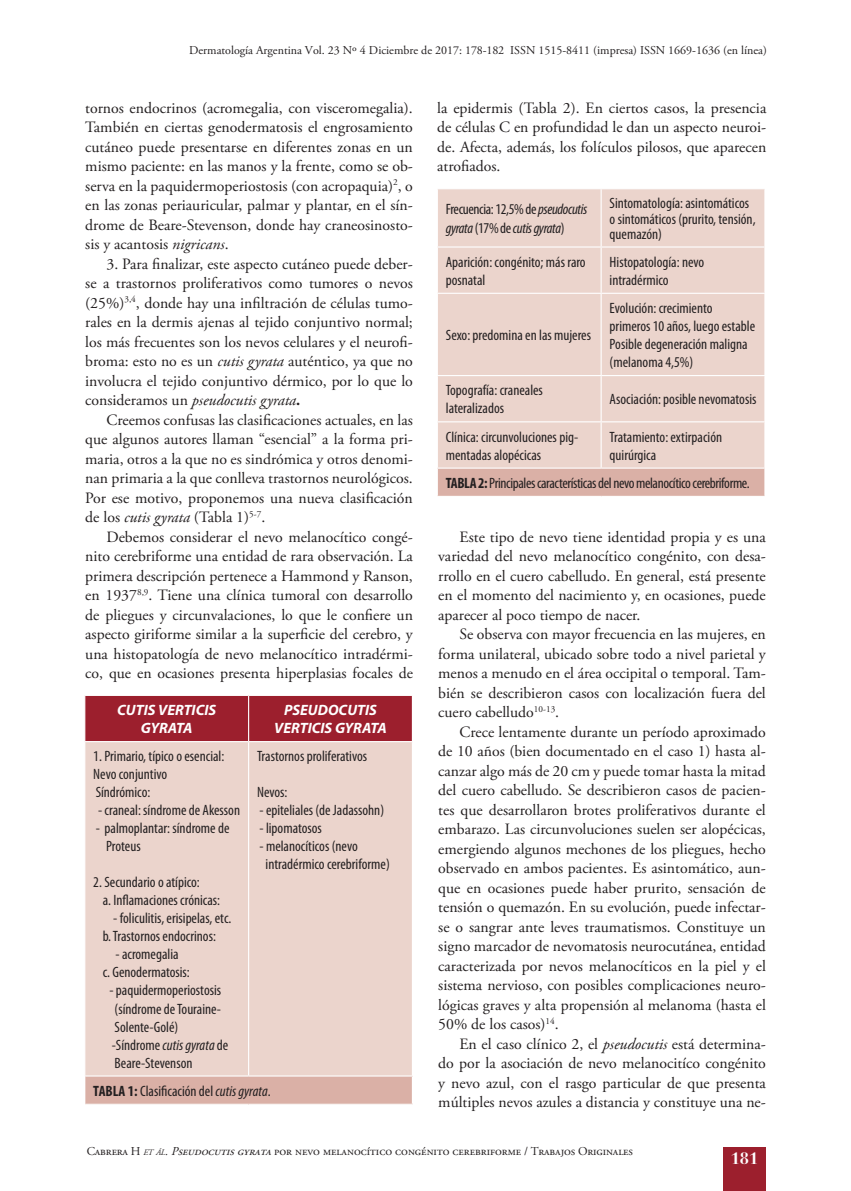
<style>
.page{position:relative;width:851px;height:1191px;background:#fff}
.page>*{position:absolute;margin:0;border:0;box-sizing:border-box;transform-origin:0 0}
.t1{font:700 16.5px "Bauer Bodoni Std";color:#fff}
.t2{font:15.75px/19.5px "Adobe Garamond Pro";color:#231f20;text-align:justify}
.t3{font:condensed 15px/18px "Myriad Pro";color:#231f20}
.t4{font:condensed 15px "Myriad Pro";letter-spacing:-.025em;color:#231f20}
.t5{font:italic condensed 15px/18px "Myriad Pro";letter-spacing:-.025em;color:#231f20}
.t6{font:italic 700 15px/18px "Myriad Pro";color:#fff;text-align:center}
.t7{font:12px "Adobe Garamond Pro";color:#231f20}
.s1{font-style:italic}
.s2{font-weight:700}
.s3{font-style:normal}
.s4{font-style:italic;font-size:8.4px}
</style>
<div class="page">
<div style="left:723px;top:1146px;width:42px;height:45px;background:#9c1f2d"></div>
<div style="left:85px;top:696px;width:327px;height:45px;background:#9c1f2d"></div>
<div style="left:85px;top:742px;width:327px;height:333px;background:#ebd4cc"></div>
<div style="left:85px;top:1076px;width:327px;height:28px;background:#dab0a6"></div>
<hr style="left:248px;top:696px;width:1px;height:45px;background:#fff">
<hr style="left:248px;top:742px;width:1px;height:333px;background:#fff">
<hr style="left:84px;top:1103px;width:164px;height:1px;background:#fff">
<hr style="left:248px;top:1103px;width:165px;height:1px;background:#fff">
<div style="left:438px;top:189px;width:326px;height:278px;background:#ebd4cc"></div>
<div style="left:437px;top:468px;width:327px;height:28px;background:#dab0a6"></div>
<hr style="left:600px;top:189px;width:1px;height:57px;background:#fff">
<hr style="left:436px;top:246px;width:165px;height:1px;background:#fff">
<hr style="left:601px;top:246px;width:164px;height:1px;background:#fff">
<hr style="left:600px;top:247px;width:1px;height:46px;background:#fff">
<hr style="left:436px;top:293px;width:165px;height:1px;background:#fff">
<hr style="left:601px;top:293px;width:164px;height:1px;background:#fff">
<hr style="left:600px;top:294px;width:1px;height:81px;background:#fff">
<hr style="left:436px;top:375px;width:165px;height:1px;background:#fff">
<hr style="left:601px;top:375px;width:164px;height:1px;background:#fff">
<hr style="left:600px;top:376px;width:1px;height:45px;background:#fff">
<hr style="left:436px;top:421px;width:165px;height:1px;background:#fff">
<hr style="left:601px;top:421px;width:164px;height:1px;background:#fff">
<hr style="left:600px;top:422px;width:1px;height:45px;background:#fff">
<hr style="left:436px;top:467px;width:165px;height:2px;background:#fff">
<hr style="left:436px;top:469px;width:2px;height:27px;background:#fff">
<hr style="left:601px;top:467px;width:164px;height:2px;background:#fff">
<svg style="left:764px;top:469px;width:1px;height:27px"></svg>
<p class="t7" style="left:189px;top:43px;width:579px">Dermatología Argentina Vol. 23 Nº 4 Diciembre de 2017: 178-182 ISSN 1515-8411 (impresa) ISSN 1669-1636 (en línea)</p>
<p class="t2" style="left:85px;top:98px;width:329px">tornos endocrinos (acromegalia, con visceromegalia).<br>También en ciertas genodermatosis el engrosamiento cutáneo puede presentarse en diferentes zonas en un mismo paciente: en las manos y la frente, como se ob&shy;serva en la paquidermoperiostosis (con acropaquia)<sup>2</sup>, o en las zonas periauricular, palmar y plantar, en el sín&shy;drome de Beare-Stevenson, donde hay craneosinosto&shy;sis y acantosis <span class="s1">nigricans</span>.</p>
<p class="t2" style="left:85px;top:254px;width:329px;text-indent:21px">3. Para finalizar, este aspecto cutáneo puede deber&shy;se a trastornos proliferativos como tumores o nevos (25%)<sup>3,4</sup>, donde hay una infiltración de células tumo&shy;rales en la dermis ajenas al tejido conjuntivo normal; los más frecuentes son los nevos celulares y el neurofi&shy;broma: esto no es un <span class="s1">cutis gyrata</span> auténtico, ya que no involucra el tejido conjuntivo dérmico, por lo que lo consideramos un <span class="s1">pseudocutis gyrata</span><span class="s2">.</span></p>
<p class="t2" style="left:85px;top:410px;width:329px;text-indent:21px">Creemos confusas las clasificaciones actuales, en las que algunos autores llaman “esencial” a la forma pri&shy;maria, otros a la que no es sindrómica y otros denomi&shy;nan primaria a la que conlleva trastornos neurológicos.<br>Por ese motivo, proponemos una nueva clasificación de los <span class="s1">cutis gyrata</span> (Tabla 1)<sup>5-7</sup>.</p>
<p class="t2" style="left:85px;top:527px;width:329px;text-indent:21px">Debemos considerar el nevo melanocítico congé&shy;nito cerebriforme una entidad de rara observación. La primera descripción pertenece a Hammond y Ranson, en 1937<sup>8,9</sup>. Tiene una clínica tumoral con desarrollo de pliegues y circunvalaciones, lo que le confiere un aspecto giriforme similar a la superficie del cerebro, y una histopatología de nevo melanocítico intradérmi&shy;co, que en ocasiones presenta hiperplasias focales de</p>
<p class="t6" style="left:117px;top:700px;width:100px">CUTIS VERTICIS<br>GYRATA</p>
<p class="t6" style="left:274px;top:700px;width:114px">PSEUDOCUTIS<br>VERTICIS GYRATA</p>
<p class="t3" style="left:93px;top:747px;width:132px">1. Primario, típico o esencial:<br>Nevo conjuntivo<br>Síndrómico:</p>
<p class="t3" style="left:98px;top:801px;width:144px">- craneal: síndrome de Akesson</p>
<p class="t3" style="left:106px;top:819px;width:125px;text-indent:-10px">- palmoplantar: síndrome de<br>Proteus</p>
<p class="t3" style="left:103px;top:873px;width:119px;text-indent:-9px">2. Secundario o atípico:<br>a. Inflamaciones crónicas:</p>
<p class="t3" style="left:103px;top:909px;width:130px;text-indent:10px">- foliculitis, erisipelas, etc. b. Trastornos endocrinos:</p>
<p class="t3" style="left:103px;top:945px;width:89px;text-align:center">- acromegalia<br>c. Genodermatosis:</p>
<p class="t3" style="left:109px;top:981px;width:120px">- paquidermoperiostosis (síndrome de Touraine-<br>Solente-Golé)<br>-Síndrome <span class="s1">cutis gyrata</span> de<br>Beare-Stevenson</p>
<p class="t3" style="left:257px;top:747px;width:111px">Trastornos proliferativos</p>
<p class="t3" style="left:257px;top:783px;width:32px">Nevos:</p>
<p class="t3" style="left:259px;top:801px;width:126px">- epiteliales (de Jadassohn)</p>
<p class="t3" style="left:259px;top:819px;width:64px">- lipomatosos</p>
<p class="t3" style="left:265px;top:837px;width:126px;text-indent:-6px">- melanocíticos (nevo intradérmico cerebriforme)</p>
<p class="t3" style="left:93px;top:1081px;width:179px"><span class="s2">TABLA 1:</span> Clasificación del <span class="s1">cutis gyrata</span>.</p>
<p class="t2" style="left:437px;top:98px;width:330px">la epidermis (Tabla 2). En ciertos casos, la presencia de células C en profundidad le dan un aspecto neuroi&shy;de. Afecta, además, los folículos pilosos, que aparecen atrofiados.</p>
<p class="t5" style="left:446px;top:200px;width:143px"><span class="s3">Frecuencia: 12,5% de</span> pseudocutis gyrata <span class="s3">(17% de</span> cutis gyrata<span class="s3">)</span></p>
<p class="t3" style="left:609px;top:196px;width:147px;line-height:15px">Sintomatología: asintomáticos o sintomáticos (prurito, tensión, quemazón)</p>
<p class="t3" style="left:446px;top:253px;width:141px">Aparición: congénito; más raro posnatal</p>
<p class="t3" style="left:609px;top:253px;width:96px">Histopatología: nevo intradérmico</p>
<p class="t3" style="left:446px;top:326px;width:147px">Sexo: predomina en las mujeres</p>
<p class="t3" style="left:609px;top:299px;width:147px">Evolución: crecimiento primeros 10 años, luego estable<br>Posible degeneración maligna (melanoma 4,5%)</p>
<p class="t3" style="left:446px;top:381px;width:99px">Topografía: craneales lateralizados</p>
<p class="t3" style="left:609px;top:390px;width:148px">Asociación: posible nevomatosis</p>
<p class="t3" style="left:446px;top:427px;width:134px">Clínica: circunvoluciones pig&shy;mentadas alopécicas</p>
<p class="t3" style="left:609px;top:427px;width:114px">Tratamiento: extirpación quirúrgica</p>
<p class="t4" style="left:446px;top:474px;width:305px"><span class="s2">TABLA 2:</span> Principales características del nevo melanocítico cerebriforme.</p>
<p class="t2" style="left:438px;top:527px;width:329px;text-indent:21px">Este tipo de nevo tiene identidad propia y es una variedad del nevo melanocítico congénito, con desa&shy;rrollo en el cuero cabelludo. En general, está presente en el momento del nacimiento y, en ocasiones, puede aparecer al poco tiempo de nacer.</p>
<p class="t2" style="left:438px;top:625px;width:329px;text-indent:21px">Se observa con mayor frecuencia en las mujeres, en forma unilateral, ubicado sobre todo a nivel parietal y menos a menudo en el área occipital o temporal. Tam&shy;bién se describieron casos con localización fuera del cuero cabelludo<sup>10-13</sup>.</p>
<p class="t2" style="left:438px;top:722px;width:329px;text-indent:21px">Crece lentamente durante un período aproximado de 10 años (bien documentado en el caso 1) hasta al&shy;canzar algo más de 20 cm y puede tomar hasta la mitad del cuero cabelludo. Se describieron casos de pacien&shy;tes que desarrollaron brotes proliferativos durante el embarazo. Las circunvoluciones suelen ser alopécicas, emergiendo algunos mechones de los pliegues, hecho observado en ambos pacientes. Es asintomático, aun&shy;que en ocasiones puede haber prurito, sensación de tensión o quemazón. En su evolución, puede infectar&shy;se o sangrar ante leves traumatismos. Constituye un signo marcador de nevomatosis neurocutánea, entidad caracterizada por nevos melanocíticos en la piel y el sistema nervioso, con posibles complicaciones neuro&shy;lógicas graves y alta propensión al melanoma (hasta el 50% de los casos)<sup>14</sup>.</p>
<p class="t2" style="left:438px;top:1034px;width:329px;text-indent:21px">En el caso clínico 2, el <span class="s1">pseudocutis</span> está determina&shy;do por la asociación de nevo melanocitíco congénito y nevo azul, con el rasgo particular de que presenta múltiples nevos azules a distancia y constituye una ne-</p>
<p class="t7" style="left:87px;top:1144px;width:547px">Cabrera H <span class="s4">et ál</span><span class="s1">.</span> <span class="s1">Pseudocutisgyrata</span>por nevo melanocítico congénito cerebriforme / Trabajos Originales</p>
<p class="t1" style="left:730px;top:1148px;width:29px">181</p>
</div>
